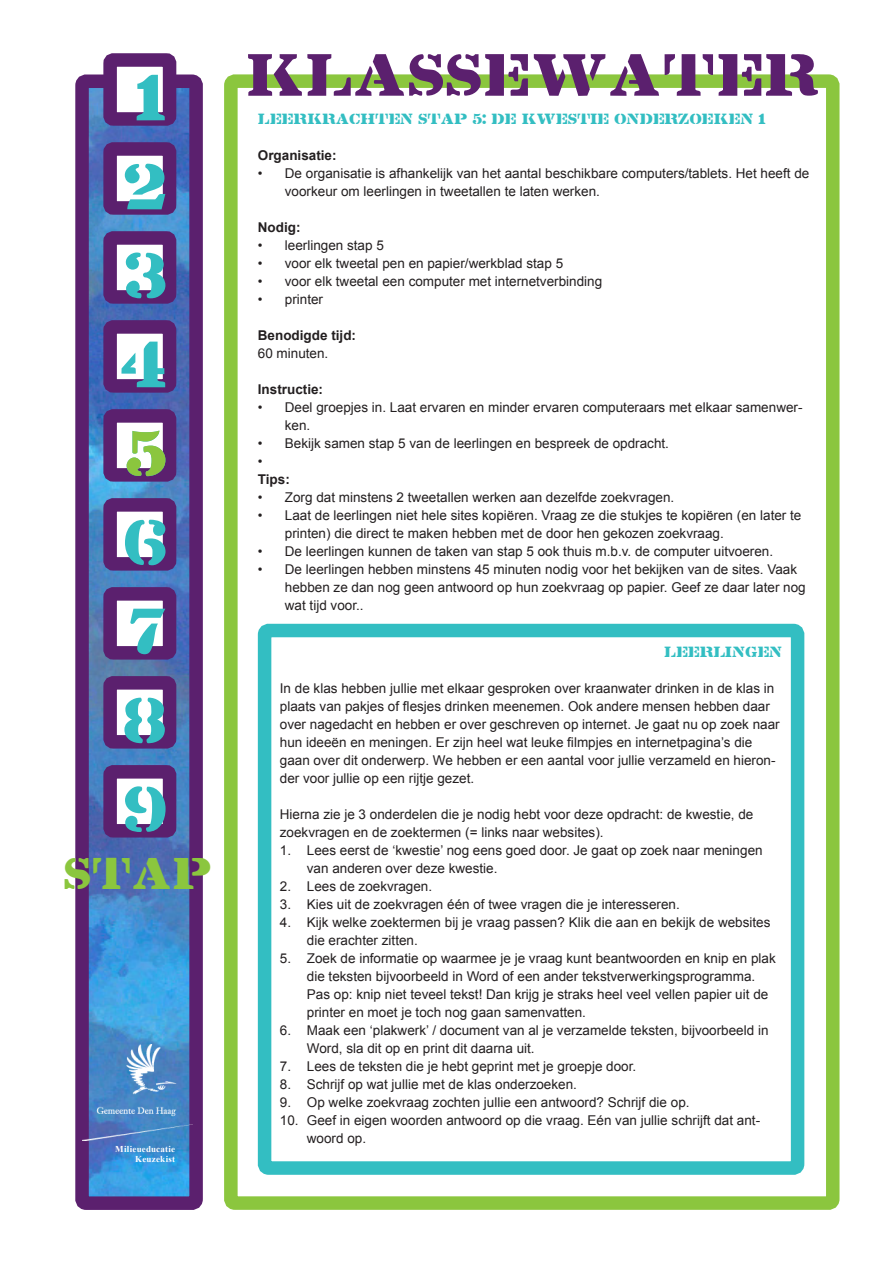
<style>
.page{position:relative;width:893px;height:1263px;background:#fff}
.page>*{position:absolute;margin:0;border:0;box-sizing:border-box;transform-origin:0 0}
.keuzekist-titel{font:54px "Lintsec";color:#5b206e}
.stap{font:40.5px "Lintsec";color:#8bc63e}
.tekst{font:13.5px/18px "Arial";color:#231f20}
.tekst-2{font:13.5px "Lintsec";letter-spacing:-.01em;color:#33bec2}
.tekst-3{font:700 13.5px "Arial";color:#231f20}
.t1{font:700 9px/10.8px "Times New Roman";letter-spacing:.02em;color:#fff;text-align:right}
</style>
<div class="page">
<div style="left:224px;top:74px;width:615px;height:1136px;border:14px solid #8bc63e;border-radius:4px"></div>
<img style="left:90px;top:90px;width:98px;height:1105px">
<div style="left:75px;top:75px;width:128px;height:1135px;border:14px solid #5b206e;border-radius:4px"></div>
<img style="left:83px;top:1045px;width:109px;height:96px">
<div style="left:110px;top:772px;width:60px;height:59px;background:#fff;border-radius:3px"></div>
<div style="left:103px;top:765px;width:73px;height:72px;border:14px solid #5b206e;border-radius:3px"></div>
<svg style="left:125px;top:786px;width:41px;height:46px"></svg>
<div style="left:110px;top:683px;width:60px;height:59px;background:#fff;border-radius:3px"></div>
<div style="left:103px;top:676px;width:73px;height:72px;border:14px solid #5b206e;border-radius:3px"></div>
<svg style="left:124px;top:698px;width:41px;height:45px"></svg>
<div style="left:110px;top:594px;width:60px;height:59px;background:#fff;border-radius:3px"></div>
<div style="left:103px;top:587px;width:73px;height:73px;border:14px solid #5b206e;border-radius:3px"></div>
<svg style="left:130px;top:609px;width:35px;height:45px"></svg>
<div style="left:110px;top:505px;width:60px;height:59px;background:#fff;border-radius:3px"></div>
<div style="left:103px;top:498px;width:73px;height:73px;border:14px solid #5b206e;border-radius:3px"></div>
<svg style="left:125px;top:520px;width:41px;height:45px"></svg>
<div style="left:110px;top:416px;width:60px;height:59px;background:#fff;border-radius:3px"></div>
<div style="left:103px;top:409px;width:73px;height:73px;border:14px solid #5b206e;border-radius:3px"></div>
<div style="left:110px;top:327px;width:60px;height:59px;background:#fff;border-radius:3px"></div>
<div style="left:103px;top:320px;width:73px;height:73px;border:14px solid #5b206e;border-radius:3px"></div>
<svg style="left:121px;top:342px;width:44px;height:45px"></svg>
<div style="left:110px;top:238px;width:60px;height:59px;background:#fff;border-radius:3px"></div>
<div style="left:103px;top:231px;width:73px;height:73px;border:14px solid #5b206e;border-radius:3px"></div>
<svg style="left:126px;top:252px;width:39px;height:46px"></svg>
<div style="left:110px;top:149px;width:60px;height:59px;background:#fff;border-radius:3px"></div>
<div style="left:103px;top:142px;width:73px;height:73px;border:14px solid #5b206e;border-radius:3px"></div>
<svg style="left:125px;top:164px;width:40px;height:45px"></svg>
<div style="left:110px;top:60px;width:60px;height:59px;background:#fff;border-radius:3px"></div>
<div style="left:103px;top:53px;width:73px;height:73px;border:14px solid #5b206e;border-radius:3px"></div>
<svg style="left:137px;top:75px;width:28px;height:45px"></svg>
<svg style="left:127px;top:430px;width:38px;height:46px"></svg>
<div style="left:258px;top:624px;width:546px;height:551px;border:14px solid #33bec2;border-radius:4px"></div>
<p class="stap" style="left:63px;top:857px;width:150px">STAP</p>
<p class="t1" style="left:115px;top:1143px;width:61px">Milieueducatie<br>Keuzekist</p>
<p class="keuzekist-titel" style="left:244px;top:52px;width:576px">KLASSEWATER</p>
<p class="tekst-2" style="left:258px;top:113px;width:510px">LEERKRACHTEN STAP 5: DE KWESTIE ONDERZOEKEN 1</p>
<p class="tekst-3" style="left:258px;top:146px;width:80px">Organisatie:</p>
<p class="tekst" style="left:285px;top:165px;width:526px;text-indent:-27px">• De organisatie is afhankelijk van het aantal beschikbare computers/tablets. Het heeft de voorkeur om leerlingen in tweetallen te laten werken.</p>
<p class="tekst-3" style="left:258px;top:218px;width:44px">Nodig:</p>
<p class="tekst" style="left:258px;top:237px;width:128px">• leerlingen stap 5</p>
<p class="tekst" style="left:258px;top:255px;width:307px">• voor elk tweetal pen en papier/werkblad stap 5</p>
<p class="tekst" style="left:258px;top:273px;width:346px">• voor elk tweetal een computer met internetverbinding</p>
<p class="tekst" style="left:258px;top:291px;width:67px">• printer</p>
<p class="tekst-3" style="left:258px;top:326px;width:100px">Benodigde tijd:</p>
<p class="tekst" style="left:258px;top:345px;width:72px">60 minuten.</p>
<p class="tekst-3" style="left:258px;top:380px;width:67px">Instructie:</p>
<p class="tekst" style="left:285px;top:399px;width:519px;text-indent:-27px">• Deel groepjes in. Laat ervaren en minder ervaren computeraars met elkaar samenwer&shy;ken.</p>
<p class="tekst" style="left:258px;top:435px;width:413px">• Bekijk samen stap 5 van de leerlingen en bespreek de opdracht.</p>
<p class="tekst" style="left:258px;top:453px;width:6px">•</p>
<p class="tekst-3" style="left:258px;top:470px;width:34px">Tips:</p>
<p class="tekst" style="left:258px;top:489px;width:418px">• Zorg dat minstens 2 tweetallen werken aan dezelfde zoekvragen.</p>
<p class="tekst" style="left:285px;top:507px;width:518px;text-indent:-27px">• Laat de leerlingen niet hele sites kopiëren. Vraag ze die stukjes te kopiëren (en later te printen) die direct te maken hebben met de door hen gekozen zoekvraag.</p>
<p class="tekst" style="left:258px;top:543px;width:517px">• De leerlingen kunnen de taken van stap 5 ook thuis m.b.v. de computer uitvoeren.</p>
<p class="tekst" style="left:285px;top:561px;width:522px;text-indent:-27px">• De leerlingen hebben minstens 45 minuten nodig voor het bekijken van de sites. Vaak hebben ze dan nog geen antwoord op hun zoekvraag op papier. Geef ze daar later nog wat tijd voor..</p>
<p class="tekst-2" style="left:664px;top:646px;width:120px">LEERLINGEN</p>
<p class="tekst" style="left:280px;top:679px;width:501px">In de klas hebben jullie met elkaar gesproken over kraanwater drinken in de klas in plaats van pakjes of flesjes drinken meenemen. Ook andere mensen hebben daar over nagedacht en hebben er over geschreven op internet. Je gaat nu op zoek naar hun ideeën en meningen. Er zijn heel wat leuke filmpjes en internetpagina’s die gaan over dit onderwerp. We hebben er een aantal voor jullie verzameld en hieron&shy;der voor jullie op een rijtje gezet.</p>
<p class="tekst" style="left:280px;top:805px;width:475px">Hierna zie je 3 onderdelen die je nodig hebt voor deze opdracht: de kwestie, de zoekvragen en de zoektermen (= links naar websites).</p>
<p class="tekst" style="left:307px;top:841px;width:457px;text-indent:-27px">1. Lees eerst de ‘kwestie’ nog eens goed door. Je gaat op zoek naar meningen van anderen over deze kwestie.</p>
<p class="tekst" style="left:280px;top:877px;width:154px">2. Lees de zoekvragen.</p>
<p class="tekst" style="left:280px;top:895px;width:401px">3. Kies uit de zoekvragen één of twee vragen die je interesseren.</p>
<p class="tekst" style="left:307px;top:913px;width:465px;text-indent:-27px">4. Kijk welke zoektermen bij je vraag passen? Klik die aan en bekijk de websites die erachter zitten.</p>
<p class="tekst" style="left:307px;top:949px;width:470px;text-indent:-27px">5. Zoek de informatie op waarmee je je vraag kunt beantwoorden en knip en plak die teksten bijvoorbeeld in Word of een ander tekstverwerkingsprogramma.<br>Pas op: knip niet teveel tekst! Dan krijg je straks heel veel vellen papier uit de printer en moet je toch nog gaan samenvatten.</p>
<p class="tekst" style="left:307px;top:1021px;width:463px;text-indent:-27px">6. Maak een ‘plakwerk’ / document van al je verzamelde teksten, bijvoorbeeld in<br>Word, sla dit op en print dit daarna uit.</p>
<p class="tekst" style="left:280px;top:1057px;width:358px">7. Lees de teksten die je hebt geprint met je groepje door.</p>
<p class="tekst" style="left:280px;top:1075px;width:299px">8. Schrijf op wat jullie met de klas onderzoeken.</p>
<p class="tekst" style="left:280px;top:1093px;width:411px">9. Op welke zoekvraag zochten jullie een antwoord? Schrijf die op.</p>
<p class="tekst" style="left:307px;top:1111px;width:455px;text-indent:-27px">10. Geef in eigen woorden antwoord op die vraag. Eén van jullie schrijft dat ant&shy;woord op.</p>
</div>
